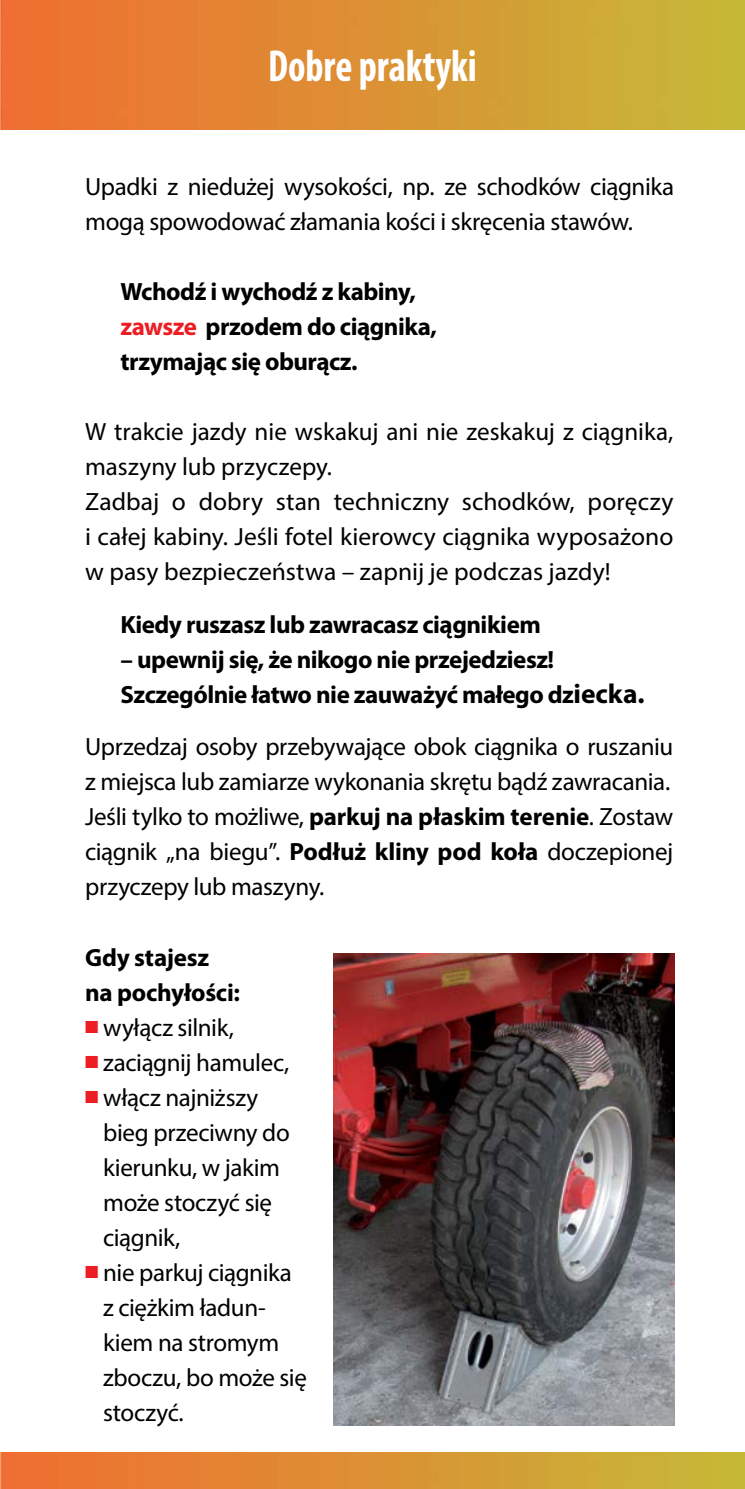
<style>
.page{position:relative;width:745px;height:1489px;background:#fff}
.page>*{position:absolute;margin:0;border:0;box-sizing:border-box;transform-origin:0 0}
.t1{font:700 condensed 45px "Myriad Pro";color:#fff;scale:.9 1}
.t2{font:25px/35px "Myriad Pro";letter-spacing:-.01em;color:#000}
.t3{font:700 25px/35px "Myriad Pro";letter-spacing:-.02em;color:#000}
.s1{color:#ed1d24}
.s2{font-size:27.5px}
.s3{font-weight:700}
</style>
<div class="page">
<img style="left:0;top:1452px;width:744px;height:36px">
<img style="left:0;top:0;width:744px;height:129px">
<img style="left:333px;top:953px;width:340px;height:472px">
<h1 class="t1" style="left:268px;top:38px;width:233px">Dobre praktyki</h1>
<p class="t2" style="left:85px;top:169px;width:590px">Upadki z niedużej wysokości, np. ze schodków ciągnika mogą spowodować złamania kości i skręcenia stawów.</p>
<p class="t3" style="left:120px;top:273px;width:317px">Wchodź i wychodź z kabiny, <span class="s1">zawsze</span> przodem do ciągnika, trzymając się oburącz.</p>
<p class="t2" style="left:85px;top:414px;width:589px">W trakcie jazdy nie wskakuj ani nie zeskakuj z ciągnika, maszyny lub przyczepy.<br>Zadbaj o dobry stan techniczny schodków, poręczy i całej kabiny. Jeśli fotel kierowcy ciągnika wyposażono w pasy bezpieczeństwa – zapnij je podczas jazdy!</p>
<p class="t3" style="left:120px;top:606px;width:421px">Kiedy ruszasz lub zawracasz ciągnikiem</p>
<p class="t3" style="left:120px;top:641px;width:525px">– upewnij się, że nikogo nie przejedziesz!<br>Szczególnie łatwo nie zauważyć małego dz<span class="s2">iecka.</span></p>
<p class="t2" style="left:85px;top:729px;width:589px">Uprzedzaj osoby przebywające obok ciągnika o ruszaniu z miejsca lub zamiarze wykonania skrętu bądź zawracania.<br>Jeśli tylko to możliwe, <span class="s3">parkuj na płaskim terenie</span>. Zostaw ciągnik „na biegu”. <span class="s3">Podłuż kliny pod koła</span> doczepionej przyczepy lub maszyny.</p>
<p class="t3" style="left:85px;top:938px;width:156px">Gdy stajesz na pochyłości:</p>
<p class="t2" style="left:85px;top:1009px;width:150px"><span class="s1">■</span> wyłącz silnik,</p>
<p class="t2" style="left:85px;top:1044px;width:205px"><span class="s1">■</span> zaciągnij hamulec,</p>
<p class="t2" style="left:103px;top:1079px;width:188px;text-indent:-18px"><span class="s1">■</span> włącz najniższy bieg przeciwny do kierunku, w jakim może stoczyć się ciągnik,</p>
<p class="t2" style="left:103px;top:1254px;width:205px;text-indent:-18px"><span class="s1">■</span> nie parkuj ciągnika z ciężkim ładun&shy;kiem na stromym zboczu, bo może się stoczyć.</p>
</div>
